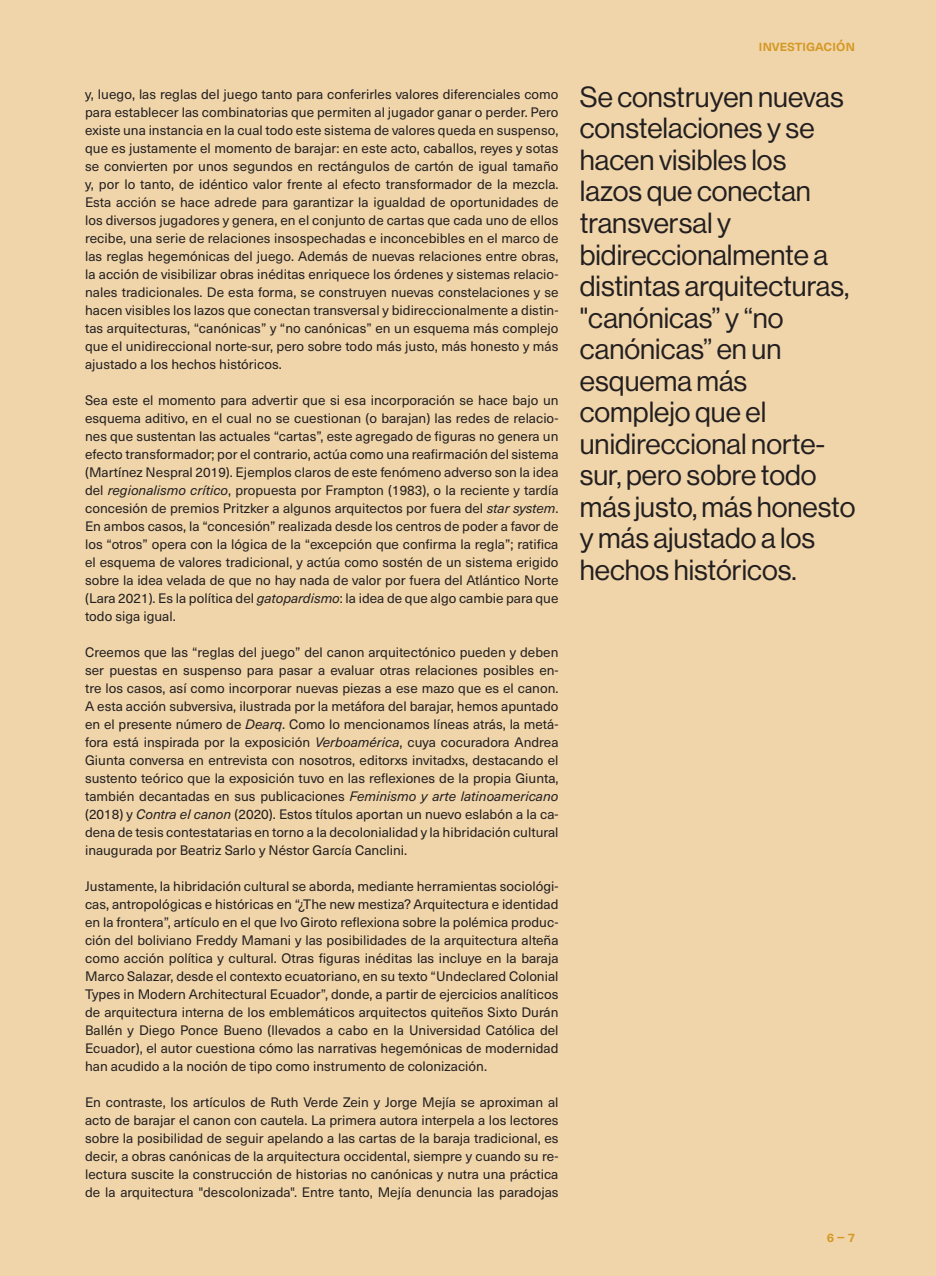
<style>
.page{position:relative;width:936px;height:1276px;background:#fff}
.page>*{position:absolute;margin:0;border:0;box-sizing:border-box;transform-origin:0 0}
.Destacados{font:28.5px/31.5px "N Haas Grotesk DS Pro 55 Rg";color:#231f20}
.t1{font:500 15px "Neue Haas Unica W1 G";letter-spacing:-.015em;color:#d59925}
.Cuerpo{font:13.5px/18px "Neue Haas Unica W1 G";color:#231f20;text-align:justify}
.s1{font-style:italic}
</style>
<div class="page">
<div style="left:0;top:0;width:935px;height:1276px;background:#f0d5aa"></div>
<p class="Cuerpo" style="left:85px;top:84px;width:475px">y, luego, las reglas del juego tanto para conferirles valores diferenciales como para establecer las combinatorias que permiten al jugador ganar o perder. Pero existe una instancia en la cual todo este sistema de valores queda en suspenso, que es justamente el momento de barajar: en este acto, caballos, reyes y sotas se convierten por unos segundos en rectángulos de cartón de igual tamaño y, por lo tanto, de idéntico valor frente al efecto transformador de la mezcla.<br>Esta acción se hace adrede para garantizar la igualdad de oportunidades de los diversos jugadores y genera, en el conjunto de cartas que cada uno de ellos recibe, una serie de relaciones insospechadas e inconcebibles en el marco de las reglas hegemónicas del juego. Además de nuevas relaciones entre obras, la acción de visibilizar obras inéditas enriquece los órdenes y sistemas relacio&shy;nales tradicionales. De esta forma, se construyen nuevas constelaciones y se hacen visibles los lazos que conectan transversal y bidireccionalmente a distin&shy;tas arquitecturas, “canónicas” y “no canónicas” en un esquema más complejo que el unidireccional norte-sur, pero sobre todo más justo, más honesto y más ajustado a los hechos históricos.</p>
<p class="Cuerpo" style="left:85px;top:390px;width:475px">Sea este el momento para advertir que si esa incorporación se hace bajo un esquema aditivo, en el cual no se cuestionan (o barajan) las redes de relacio&shy;nes que sustentan las actuales “cartas”, este agregado de figuras no genera un efecto transformador; por el contrario, actúa como una reafirmación del sistema (Martínez Nespral 2019). Ejemplos claros de este fenómeno adverso son la idea del <span class="s1">regionalismo crítico</span>, propuesta por Frampton (1983), o la reciente y tardía concesión de premios Pritzker a algunos arquitectos por fuera del <span class="s1">star system</span>.<br>En ambos casos, la “concesión” realizada desde los centros de poder a favor de los “otros” opera con la lógica de la “excepción que confirma la regla”; ratifica el esquema de valores tradicional, y actúa como sostén de un sistema erigido sobre la idea velada de que no hay nada de valor por fuera del Atlántico Norte (Lara 2021). Es la política del <span class="s1">gatopardismo</span>: la idea de que algo cambie para que todo siga igual.</p>
<p class="Cuerpo" style="left:85px;top:642px;width:475px">Creemos que las “reglas del juego” del canon arquitectónico pueden y deben ser puestas en suspenso para pasar a evaluar otras relaciones posibles en&shy;tre los casos, así como incorporar nuevas piezas a ese mazo que es el canon.<br>A esta acción subversiva, ilustrada por la metáfora del barajar, hemos apuntado en el presente número de <span class="s1">Dearq</span>. Como lo mencionamos líneas atrás, la metá&shy;fora está inspirada por la exposición <span class="s1">Verboamérica</span>, cuya cocuradora Andrea Giunta conversa en entrevista con nosotros, editorxs invitadxs, destacando el sustento teórico que la exposición tuvo en las reflexiones de la propia Giunta, también decantadas en sus publicaciones <span class="s1">Feminismo y arte latinoamericano </span>(2018) y <span class="s1">Contra el canon</span> (2020). Estos títulos aportan un nuevo eslabón a la ca&shy;dena de tesis contestatarias en torno a la decolonialidad y la hibridación cultural inaugurada por Beatriz Sarlo y Néstor García Canclini.</p>
<p class="Cuerpo" style="left:85px;top:876px;width:475px">Justamente, la hibridación cultural se aborda, mediante herramientas sociológi&shy;cas, antropológicas e históricas en “¿The new mestiza? Arquitectura e identidad en la frontera”, artículo en el que Ivo Giroto reflexiona sobre la polémica produc&shy;ción del boliviano Freddy Mamani y las posibilidades de la arquitectura alteña como acción política y cultural. Otras figuras inéditas las incluye en la baraja Marco Salazar, desde el contexto ecuatoriano, en su texto “Undeclared Colonial Types in Modern Architectural Ecuador”, donde, a partir de ejercicios analíticos de arquitectura interna de los emblemáticos arquitectos quiteños Sixto Durán Ballén y Diego Ponce Bueno (llevados a cabo en la Universidad Católica del Ecuador), el autor cuestiona cómo las narrativas hegemónicas de modernidad han acudido a la noción de tipo como instrumento de colonización.</p>
<p class="Cuerpo" style="left:85px;top:1092px;width:475px">En contraste, los artículos de Ruth Verde Zein y Jorge Mejía se aproximan al acto de barajar el canon con cautela. La primera autora interpela a los lectores sobre la posibilidad de seguir apelando a las cartas de la baraja tradicional, es decir, a obras canónicas de la arquitectura occidental, siempre y cuando su re&shy;lectura suscite la construcción de historias no canónicas y nutra una práctica de la arquitectura "descolonizada". Entre tanto, Mejía denuncia las paradojas</p>
<p class="t1" style="left:758px;top:34px;width:98px">investigación</p>
<p class="Destacados" style="left:579px;top:81px;width:277px">Se construyen nuevas constelaciones y se hacen visibles los lazos que conectan transversal y bidireccionalmente a distintas arquitecturas, "canónicas” y “no canónicas” en un esquema más complejo que el unidireccional norte&shy;sur, pero sobre todo más justo, más honesto y más ajustado a los hechos históricos.</p>
<p class="t1" style="left:826px;top:1225px;width:30px">6 – 7</p>
</div>
